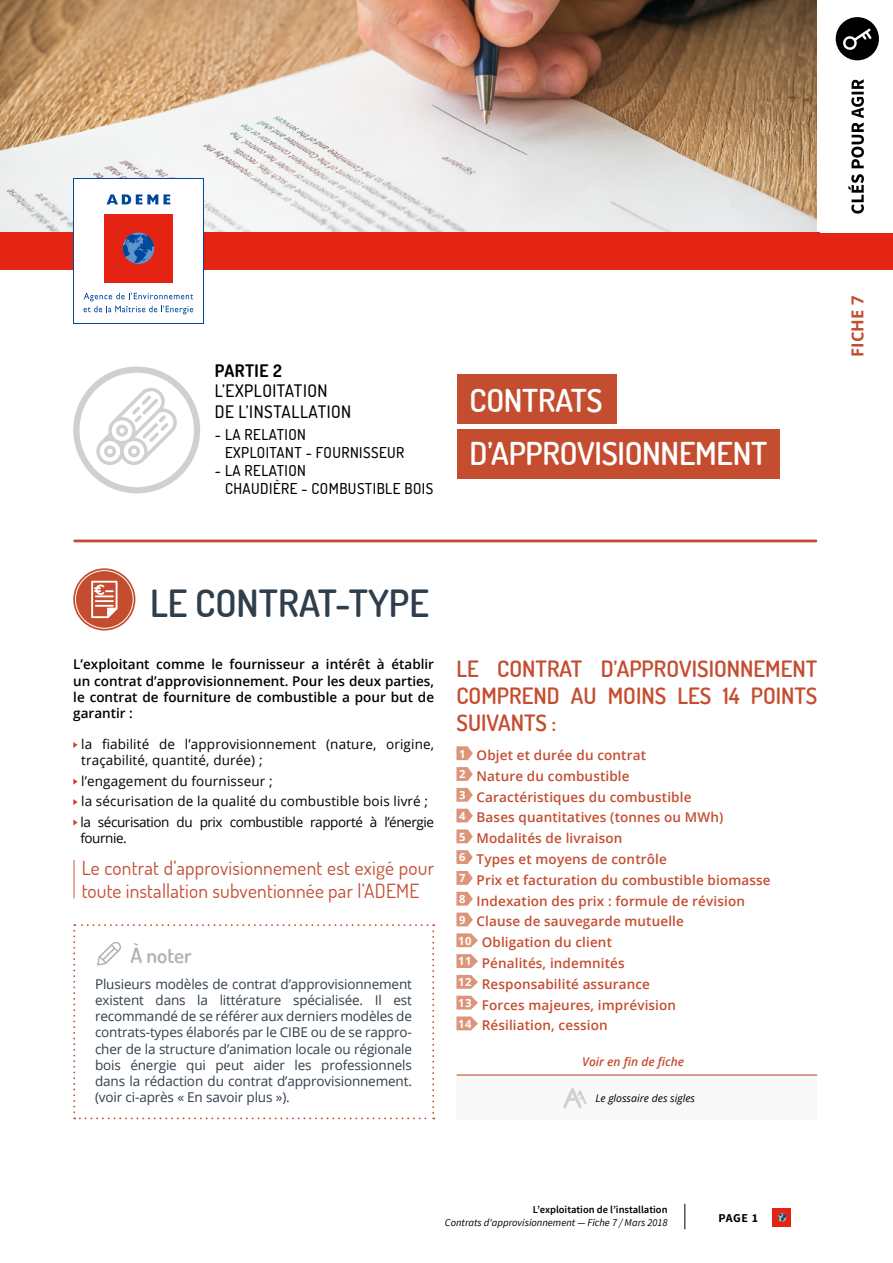
<style>
.page{position:relative;width:893px;height:1263px;background:#fff}
.page>*{position:absolute;margin:0;border:0;box-sizing:border-box;transform-origin:0 0}
.t1{font:600 37.5px "Dosis";color:#2f3e4c}
.t2{font:600 31.5px/54px "Dosis";letter-spacing:-.01em;color:#fff}
.t3{font:600 22.5px/27px "Dosis";color:#c44d30;text-align:justify}
.t4{font:600 21px "Dosis";color:#b3b2b2}
.t5{font:19.5px/23.4px "Dosis";letter-spacing:.01em;color:#c44d30}
.t6{font:500 17.25px/20.7px "Dosis";letter-spacing:.03em;color:#000}
.t7{font:700 17.25px "Dosis";letter-spacing:.03em;color:#000}
.t8{font:700 16.5px "Open Sans";color:#c44d30}
.t9{font:500 15px/18px "Dosis";letter-spacing:.03em;color:#000}
.t10{font:600 13.5px/20.9px "Open Sans";letter-spacing:.01em;color:#c44d30}
.t11{font:13.5px/16.2px "Open Sans";letter-spacing:-.01em;color:#2f3e4c;text-align:justify}
.t12{font:13.5px/20.4px "Open Sans";letter-spacing:.01em;color:#000}
.t13{font:600 13.5px/16.2px "Open Sans";color:#000;text-align:justify}
.t14{font:13.5px "Open Sans";letter-spacing:-.03em;color:#000}
.t15{font:italic 600 12px "Open Sans";color:#c44d30}
.t16{font:700 12px "Source Sans Pro";color:#000}
.t17{font:italic 10.5px "Source Sans Pro";color:#000}
.t18{font:600 10.5px "Source Sans Pro";color:#000}
.t19{font:italic 10.5px "Open Sans";color:#000}
</style>
<div class="page">
<svg style="left:685px;top:1204px;width:1px;height:25px"></svg>
<div style="left:773px;top:1208px;width:18px;height:19px;background:#e42313"></div>
<svg style="left:778px;top:1213px;width:8px;height:9px"></svg>
<div style="left:457px;top:375px;width:160px;height:49px;background:#c44d30"></div>
<div style="left:457px;top:429px;width:323px;height:50px;background:#c44d30"></div>
<img style="left:0;top:0;width:817px;height:232px">
<div style="left:0;top:232px;width:893px;height:38px;background:#e42513"></div>
<div style="left:73px;top:178px;width:131px;height:146px;background:#00489a"></div>
<div style="left:74px;top:179px;width:129px;height:144px;background:#fff"></div>
<div style="left:104px;top:215px;width:69px;height:68px;background:#e42313"></div>
<svg style="left:123px;top:232px;width:31px;height:32px"></svg>
<svg style="left:106px;top:194px;width:52px;height:10px"></svg>
<svg style="left:164px;top:194px;width:6px;height:10px"></svg>
<svg style="left:83px;top:292px;width:110px;height:22px"></svg>
<img style="left:448px;top:0;width:431px;height:214px">
<hr style="left:75px;top:539px;width:741px;height:3px;background:#c44d30">
<svg style="left:73px;top:742px;width:5px;height:6px"></svg>
<svg style="left:73px;top:778px;width:5px;height:7px"></svg>
<svg style="left:73px;top:799px;width:5px;height:6px"></svg>
<svg style="left:73px;top:819px;width:5px;height:6px"></svg>
<hr style="left:73px;top:860px;width:2px;height:38px;background:#dc9579">
<svg style="left:73px;top:568px;width:62px;height:62px;background:#c95c42"></svg>
<div style="left:75px;top:570px;width:59px;height:59px;border:1px solid #fff;border-radius:50%"></div>
<svg style="left:91px;top:581px;width:26px;height:37px"></svg>
<svg style="left:73px;top:924px;width:361px;height:195px"></svg>
<div style="left:456px;top:1075px;width:361px;height:44px;background:#f8f8f8"></div>
<hr style="left:457px;top:1074px;width:360px;height:1px;background:#c44d30">
<svg style="left:563px;top:1088px;width:24px;height:20px"></svg>
<svg style="left:456px;top:746px;width:17px;height:14px"></svg>
<svg style="left:456px;top:767px;width:17px;height:14px"></svg>
<svg style="left:456px;top:788px;width:17px;height:14px"></svg>
<svg style="left:456px;top:809px;width:17px;height:13px"></svg>
<svg style="left:456px;top:829px;width:17px;height:14px"></svg>
<svg style="left:456px;top:850px;width:17px;height:14px"></svg>
<svg style="left:456px;top:871px;width:17px;height:14px"></svg>
<svg style="left:456px;top:892px;width:17px;height:14px"></svg>
<svg style="left:456px;top:912px;width:17px;height:14px"></svg>
<svg style="left:456px;top:933px;width:22px;height:14px"></svg>
<svg style="left:456px;top:954px;width:22px;height:14px"></svg>
<svg style="left:456px;top:975px;width:22px;height:14px"></svg>
<svg style="left:456px;top:996px;width:22px;height:13px"></svg>
<svg style="left:456px;top:1016px;width:22px;height:14px"></svg>
<svg style="left:73px;top:366px;width:127px;height:127px"></svg>
<p class="t7" style="left:215px;top:359px;width:68px">PARTIE 2</p>
<p class="t6" style="left:215px;top:380px;width:138px">L’EXPLOITATION<br>DE L’INSTALLATION</p>
<p class="t9" style="left:225px;top:426px;width:181px;text-indent:-10px">- LA RELATION<br>EXPLOITANT - FOURNISSEUR</p>
<p class="t9" style="left:225px;top:462px;width:210px;text-indent:-10px">- LA RELATION<br>CHAUDIÈRE - COMBUSTIBLE BOIS</p>
<h2 class="t2" style="left:470px;top:372px;width:299px">CONTRATS<br>D’APPROVISIONNEMENT</h2>
<p class="t8" style="left:846px;top:357px;width:62px;rotate:-90deg">FICHE 7</p>
<h1 class="t1" style="left:150px;top:578px;width:280px">LE CONTRAT-TYPE</h1>
<p class="t13" style="left:73px;top:656px;width:362px">L’exploitant comme le fournisseur a intérêt à établir un contrat d’approvisionnement. Pour les deux parties, le contrat de fourniture de combustible a pour but de garantir :</p>
<p class="t12" style="left:81px;top:736px;width:354px;line-height:16.2px">la fiabilité de l’approvisionnement (nature, origine, traçabilité, quantité, durée) ;</p>
<p class="t12" style="left:80px;top:770px;width:355px">l’engagement du fournisseur ;<br>la sécurisation de la qualité du combustible bois livré ; la sécurisation du prix combustible rapporté à l’énergie</p>
<p class="t14" style="left:80px;top:829px;width:48px">fournie.</p>
<h3 class="t5" style="left:82px;top:855px;width:354px">Le contrat d’approvisionnement est exigé pour toute installation subventionnée par l’ADEME</h3>
<h3 class="t4" style="left:131px;top:942px;width:63px">À noter</h3>
<p class="t11" style="left:95px;top:975px;width:318px">Plusieurs modèles de contrat d’approvisionnement existent dans la littérature spécialisée. Il est recommandé de se référer aux derniers modèles de contrats-types élaborés par le CIBE ou de se rappro&shy;cher de la structure d’animation locale ou régionale bois énergie qui peut aider les professionnels dans la rédaction du contrat d’approvisionnement. (voir ci-après « En savoir plus »).</p>
<h3 class="t3" style="left:456px;top:654px;width:362px">LE CONTRAT D’APPROVISIONNEMENT COMPREND AU MOINS LES 14 POINTS SUIVANTS :</h3>
<p class="t10" style="left:458px;top:744px;width:314px"><sup>1</sup> Objet et durée du contrat<br><sup>2</sup> Nature du combustible<br><sup>3</sup> Caractéristiques du combustible<br><sup>4</sup> Bases quantitatives (tonnes ou MWh)<br><sup>5</sup> Modalités de livraison<br><sup>6</sup> Types et moyens de contrôle<br><sup>7</sup> Prix et facturation du combustible biomasse<br><sup>8</sup> Indexation des prix : formule de révision<br><sup>9</sup> Clause de sauvegarde mutuelle<br><sup>10</sup> Obligation du client<br><sup>11</sup> Pénalités, indemnités<br><sup>12</sup> Responsabilité assurance<br><sup>13</sup> Forces majeures, imprévision<br><sup>14</sup> Résiliation, cession</p>
<p class="t15" style="left:582px;top:1053px;width:103px">Voir en fin de fiche</p>
<p class="t19" style="left:595px;top:1091px;width:101px">Le glossaire des sigles</p>
<p class="t18" style="left:533px;top:1203px;width:136px">L’exploitation de l’installation</p>
<p class="t17" style="left:445px;top:1216px;width:224px">Contrats d'approvisionnement ― Fiche 7 / Mars 2018</p>
<p class="t16" style="left:719px;top:1210px;width:41px">PAGE 1</p>
</div>
